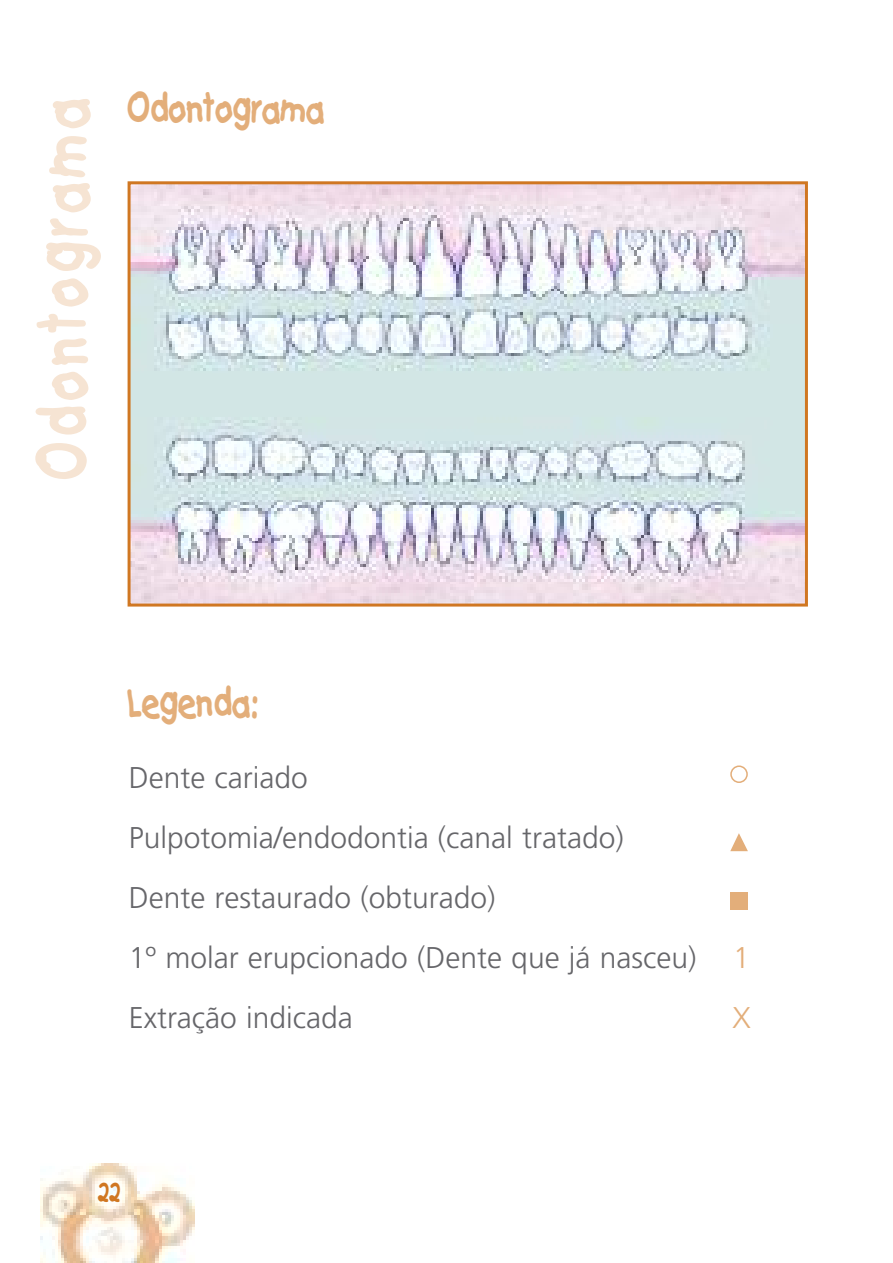
<style>
.page{position:relative;width:893px;height:1263px;background:#fff}
.page>*{position:absolute;margin:0;border:0;box-sizing:border-box;transform-origin:0 0}
.t1{font:100 60px "Catchup";letter-spacing:.09em;color:#f6e4d3}
.t2{font:100 36px "Catchup";color:#e3ae7a}
.t3{font:300 30px/60px "Frutiger LT";color:#66666a}
.t4{font:300 30px "Frutiger LT";color:#e3ae7a}
.t5{font:100 24px "Catchup";color:#d07722}
.s1{color:#e3ae7a}
</style>
<div class="page">
<img style="left:41px;top:1164px;width:153px;height:99px">
<img style="left:132px;top:185px;width:672px;height:417px">
<div style="left:128px;top:181px;width:680px;height:425px;border:3px solid #d07722"></div>
<div style="left:730px;top:892px;width:18px;height:17px;background:#e3ae7a"></div>
<div style="left:730px;top:765px;width:18px;height:18px;border:3px solid #e3ae7a;border-radius:50%"></div>
<svg style="left:730px;top:833px;width:18px;height:18px"></svg>
<h1 class="t1" style="left:31px;top:479px;width:383px;rotate:-90deg">Odontograma</h1>
<p class="t2" style="left:128px;top:89px;width:199px">Odontograma</p>
<p class="t2" style="left:128px;top:683px;width:129px">Legenda:</p>
<p class="t3" style="left:129px;top:748px;width:623px">Dente cariado<br>Pulpotomia/endodontia (canal tratado)<br>Dente restaurado (obturado)<br>1º molar erupcionado (Dente que já nasceu) <span class="s1">1<br></span>Extração indicada</p>
<p class="t4" style="left:732px;top:1001px;width:20px">X</p>
<p class="t5" style="left:98px;top:1179px;width:24px">22</p>
</div>
